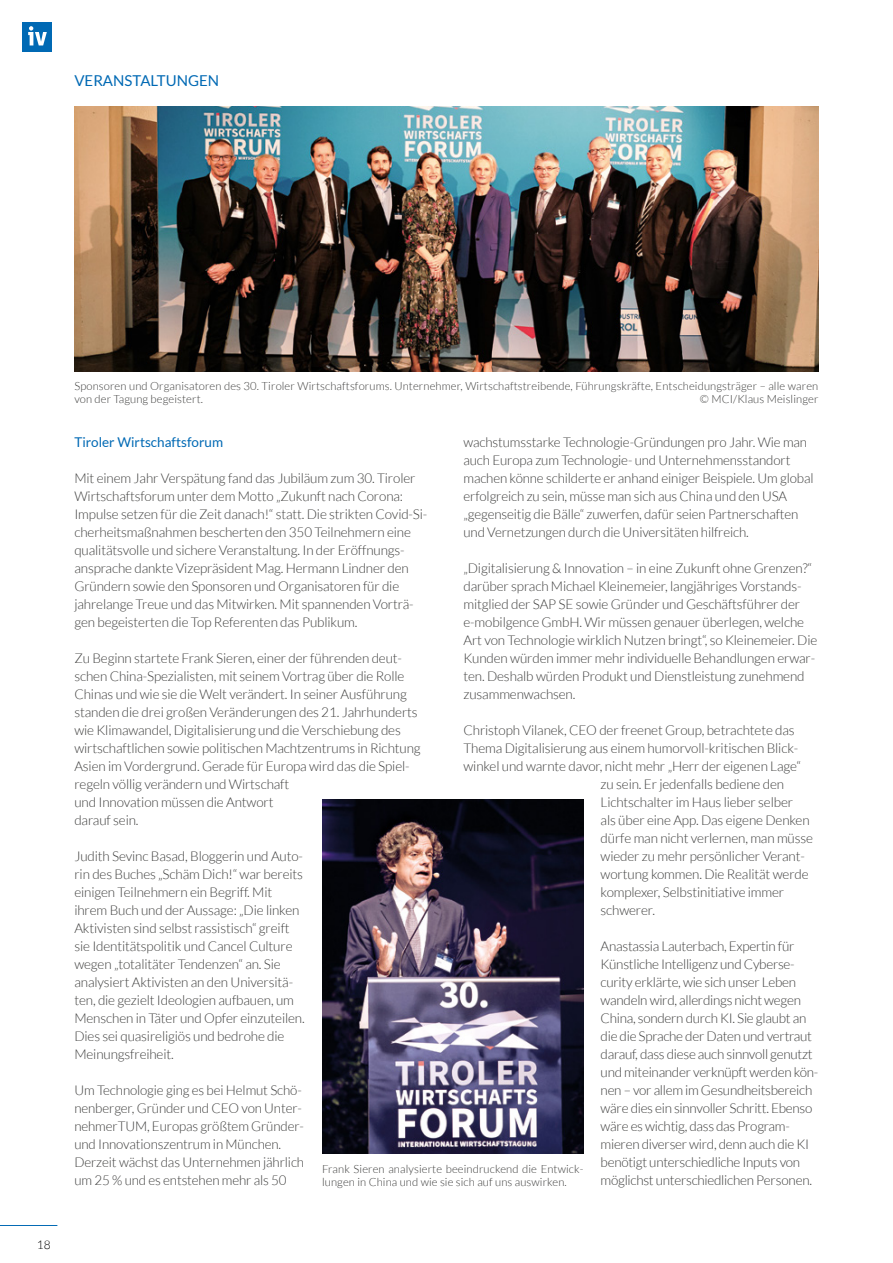
<style>
.page{position:relative;width:893px;height:1263px;background:#fff}
.page>*{position:absolute;margin:0;border:0;box-sizing:border-box;transform-origin:0 0}
.t1{font:15px "Lato";color:#0069b4}
.t2{font:300 13.5px/18px "Lato";letter-spacing:-.01em;color:#3c3c3b}
.t3{font:13.5px "Lato";color:#0069b4}
.t4{font:300 12px "Lato";color:#000}
.t5{font:300 11.25px/12.8px "Lato";letter-spacing:.01em;color:#3c3c3b}
</style>
<div class="page">
<hr style="left:0;top:1225px;width:57px;height:1px;background:#0069b4">
<div style="left:22px;top:22px;width:30px;height:30px;background:#0069b4"></div>
<svg style="left:28px;top:26px;width:19px;height:19px"></svg>
<img style="left:74px;top:106px;width:745px;height:265px">
<img style="left:322px;top:799px;width:261px;height:354px">
<p class="t1" style="left:74px;top:73px;width:146px">VERANSTALTUNGEN</p>
<p class="t4" style="left:37px;top:1238px;width:15px">18</p>
<p class="t5" style="left:74px;top:380px;width:745px">Sponsoren und Organisatoren des 30. Tiroler Wirtschaftsforums. Unternehmer, Wirtschaftstreibende, Führungskräfte, Entscheidungsträger – alle waren von der Tagung begeistert.</p>
<p class="t5" style="left:700px;top:393px;width:120px">© MCI/Klaus Meislinger</p>
<p class="t3" style="left:74px;top:434px;width:150px">Tiroler Wirtschaftsforum</p>
<p class="t2" style="left:74px;top:469px;width:354px">Mit einem Jahr Verspätung fand das Jubiläum zum 30. Tiroler Wirtschaftsforum unter dem Motto „Zukunft nach Corona:<br>Impulse setzen für die Zeit danach!“ statt. Die strikten Covid-Si&shy;cherheitsmaßnahmen bescherten den 350 Teilnehmern eine qualitätsvolle und sichere Veranstaltung. In der Eröffnungs&shy;ansprache dankte Vizepräsident Mag. Hermann Lindner den Gründern sowie den Sponsoren und Organisatoren für die jahrelange Treue und das Mitwirken. Mit spannenden Vorträ&shy;gen begeisterten die Top Referenten das Publikum.</p>
<p class="t2" style="left:74px;top:649px;width:348px">Zu Beginn startete Frank Sieren, einer der führenden deut&shy;schen China-Spezialisten, mit seinem Vortrag über die Rolle Chinas und wie sie die Welt verändert. In seiner Ausführung standen die drei großen Veränderungen des 21. Jahrhunderts wie Klimawandel, Digitalisierung und die Verschiebung des wirtschaftlichen sowie politischen Machtzentrums in Richtung Asien im Vordergrund. Gerade für Europa wird das die Spiel&shy;regeln völlig verändern und Wirtschaft<br>und Innovation müssen die Antwort<br>darauf sein.</p>
<p class="t2" style="left:74px;top:847px;width:232px">Judith Sevinc Basad, Bloggerin und Auto&shy;rin des Buches „Schäm Dich!“ war bereits einigen Teilnehmern ein Begriff. Mit ihrem Buch und der Aussage: „Die linken Aktivisten sind selbst rassistisch“ greift sie Identitätspolitik und Cancel Culture wegen „totalitäter Tendenzen“ an. Sie analysiert Aktivisten an den Universitä&shy;ten, die gezielt Ideologien aufbauen, um Menschen in Täter und Opfer einzuteilen.<br>Dies sei quasireligiös und bedrohe die Meinungsfreiheit.</p>
<p class="t2" style="left:74px;top:1081px;width:231px">Um Technologie ging es bei Helmut Schö&shy;nenberger, Gründer und CEO von Unter&shy;nehmerTUM, Europas größtem Gründer&shy;und Innovationszentrum in München.<br>Derzeit wächst das Unternehmen jährlich um 25 % und es entstehen mehr als 50</p>
<p class="t2" style="left:463px;top:433px;width:352px">wachstumsstarke Technologie-Gründungen pro Jahr. Wie man auch Europa zum Technologie- und Unternehmensstandort machen könne schilderte er anhand einiger Beispiele. Um global erfolgreich zu sein, müsse man sich aus China und den USA „gegenseitig die Bälle“ zuwerfen, dafür seien Partnerschaften und Vernetzungen durch die Universitäten hilfreich.</p>
<p class="t2" style="left:463px;top:559px;width:355px">„Digitalisierung &amp; Innovation – in eine Zukunft ohne Grenzen?“ darüber sprach Michael Kleinemeier, langjähriges Vorstands&shy;mitglied der SAP SE sowie Gründer und Geschäftsführer der e-mobilgence GmbH. Wir müssen genauer überlegen, welche Art von Technologie wirklich Nutzen bringt“, so Kleinemeier. Die Kunden würden immer mehr individuelle Behandlungen erwar&shy;ten. Deshalb würden Produkt und Dienstleistung zunehmend zusammenwachsen.</p>
<p class="t2" style="left:463px;top:721px;width:333px">Christoph Vilanek, CEO der freenet Group, betrachtete das</p>
<p class="t2" style="left:463px;top:739px;width:336px">Thema Digitalisierung aus einem humorvoll-kritischen Blick-</p>
<p class="t2" style="left:463px;top:757px;width:339px">winkel und warnte davor, nicht mehr „Herr der eigenen Lage“</p>
<p class="t2" style="left:601px;top:775px;width:185px">zu sein. Er jedenfalls bediene den</p>
<p class="t2" style="left:601px;top:793px;width:194px">Lichtschalter im Haus lieber selber</p>
<p class="t2" style="left:601px;top:811px;width:211px">als über eine App. Das eigene Denken</p>
<p class="t2" style="left:601px;top:829px;width:214px">dürfe man nicht verlernen, man müsse</p>
<p class="t2" style="left:601px;top:847px;width:206px">wieder zu mehr persönlicher Verant-</p>
<p class="t2" style="left:601px;top:865px;width:210px">wortung kommen. Die Realität werde</p>
<p class="t2" style="left:601px;top:883px;width:185px">komplexer, Selbstinitiative immer</p>
<p class="t2" style="left:601px;top:901px;width:56px">schwerer.</p>
<p class="t2" style="left:601px;top:937px;width:219px">Anastassia Lauterbach, Expertin für Künstliche Intelligenz und Cyberse&shy;curity erklärte, wie sich unser Leben wandeln wird, allerdings nicht wegen China, sondern durch KI. Sie glaubt an die die Sprache der Daten und vertraut darauf, dass diese auch sinnvoll genutzt und miteinander verknüpft werden kön&shy;nen – vor allem im Gesundheitsbereich wäre dies ein sinnvoller Schritt. Ebenso wäre es wichtig, dass das Program&shy;mieren diverser wird, denn auch die KI benötigt unterschiedliche Inputs von möglichst unterschiedlichen Personen.</p>
<p class="t5" style="left:322px;top:1162px;width:263px">Frank Sieren analysierte beeindruckend die Entwick&shy;lungen in China und wie sie sich auf uns auswirken.</p>
</div>
